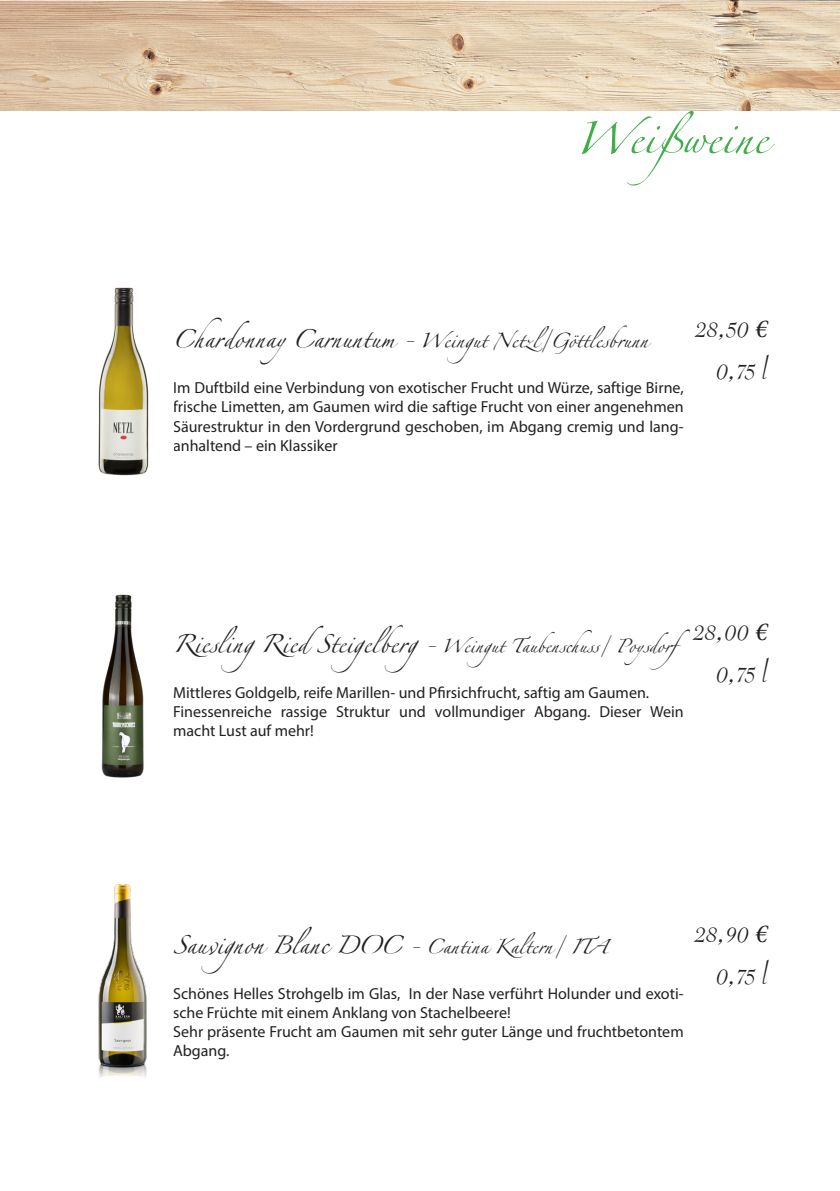
<style>
.page{position:relative;width:840px;height:1191px;background:#fff}
.page>*{position:absolute;margin:0;border:0;box-sizing:border-box;transform-origin:0 0}
.t1{font:72px "Linotype Zapfino One";color:#40ae49}
.t2{font:40px "Linotype Zapfino One";color:#231f20}
.t3{font:36px "Savoye Plain";color:#231f20}
.t4{font:32px "Linotype Zapfino One";color:#231f20}
.t5{font:30px "Linotype Zapfino One";color:#231f20}
.t6{font:16px/19.2px "Myriad Pro";color:#231f20}
.s1{font-size:40px}
.s2{font-family:"Minion Pro";font-style:italic;font-size:26px}
.s3{font-size:32px}
</style>
<div class="page">
<img style="left:0;top:0;width:839px;height:111px">
<img style="left:101px;top:594px;width:43px;height:184px">
<img style="left:98px;top:287px;width:51px;height:189px">
<img style="left:98px;top:884px;width:48px;height:194px">
<p class="t1" style="left:575px;top:86px;width:194px">Weißweine</p>
<p class="t4" style="left:173px;top:317px;width:476px"><span class="s1">Chardonnay Carnuntum -</span> Weingut Netzl/Göttlesbrunn</p>
<p class="t3" style="left:696px;top:311px;width:73px">28,50 <span class="s2">€</span></p>
<p class="t3" style="left:716px;top:353px;width:52px">0,75 l</p>
<p class="t6" style="left:173px;top:378px;width:512px;text-align:justify">Im Duftbild eine Verbindung von exotischer Frucht und Würze, saftige Birne, frische Limetten, am Gaumen wird die saftige Frucht von einer angenehmen Säurestruktur in den Vordergrund geschoben, im Abgang cremig und lang&shy;anhaltend – ein Klassiker</p>
<p class="t5" style="left:173px;top:624px;width:539px"><span class="s1">RieslingRied Steigelberg-</span> Weingut Taubenschuss/ Poysdorf</p>
<p class="t3" style="left:694px;top:614px;width:74px">28,00 <span class="s2">€</span></p>
<p class="t3" style="left:716px;top:656px;width:52px">0,75 l</p>
<p class="t6" style="left:173px;top:683px;width:477px">Mittleres Goldgelb, reife Marillen- und Pfirsichfrucht, saftig am Gaumen.</p>
<p class="t6" style="left:173px;top:702px;width:512px">Finessenreiche rassige Struktur und vollmundiger Abgang. Dieser Wein macht Lust auf mehr!</p>
<p class="t2" style="left:173px;top:915px;width:436px">Sauvignon Blanc DOC - <span class="s3">Cantina Kaltern/ ITA</span></p>
<p class="t3" style="left:695px;top:916px;width:73px">28,90 <span class="s2">€</span></p>
<p class="t3" style="left:716px;top:958px;width:52px">0,75 l</p>
<p class="t6" style="left:173px;top:983px;width:512px">Schönes Helles Strohgelb im Glas, In der Nase verführt Holunder und exoti&shy;sche Früchte mit einem Anklang von Stachelbeere!</p>
<p class="t6" style="left:173px;top:1021px;width:512px">Sehr präsente Frucht am Gaumen mit sehr guter Länge und fruchtbetontem<br>Abgang.</p>
</div>
